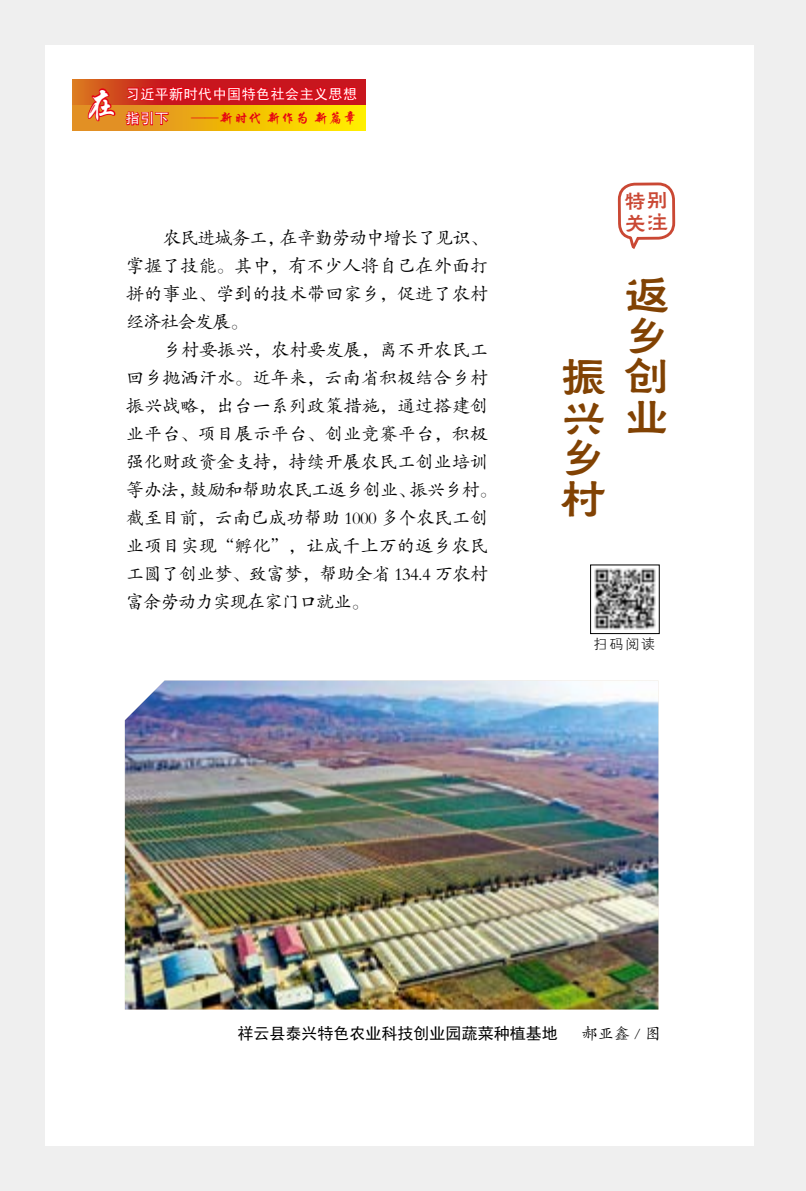
<style>
.page{position:relative;width:806px;height:1191px;background:#fff}
.page>*{position:absolute;margin:0;border:0;box-sizing:border-box;transform-origin:0 0}
.t1{font:46px "FZHLJW GB1 0";color:#814203}
.t2{font:34.8px "ST Xingkai";color:#fff}
.t3{font:22px/22px "FZHLJW GB1 0";color:#ca4834}
.t4{font:18px/28px "FZKTJW GB1 0";letter-spacing:.01em;color:#000;text-align:justify}
.t5{font:16px "Sim Hei";color:#000}
.t6{font:16px "FZKTJW GB1 0";color:#000}
.t7{font:14px/24.6px "Sim Hei";letter-spacing:.04em;color:#fff}
.t8{font:14px "ST Xingkai";letter-spacing:.04em;color:#e60012}
.t9{font:14px "FZXH1 JW GB1 0";color:#000}
</style>
<div class="page">
<div style="left:0;top:0;width:805px;height:1191px;background:#efefef"></div>
<div style="left:45px;top:45px;width:708px;height:1100px;background:#fff"></div>
<img style="left:125px;top:680px;width:533px;height:329px">
<svg style="left:72px;top:80px;width:293px;height:25px"></svg>
<svg style="left:72px;top:105px;width:293px;height:25px"></svg>
<svg style="left:86px;top:87px;width:30px;height:36px"></svg>
<svg style="left:124px;top:79px;width:234px;height:52px;background:#e16211"></svg>
<svg style="left:617px;top:182px;width:56px;height:67px"></svg>
<svg style="left:595px;top:568px;width:61px;height:62px"></svg>
<div style="left:590px;top:564px;width:69px;height:70px;border:1px solid #000"></div>
<img style="left:594px;top:569px;width:61px;height:60px">
<h2 class="t2" style="left:84px;top:88px;width:36px">在</h2>
<p class="t7" style="left:126px;top:81px;width:232px">习近平新时代中国特色社会主义思想指引下</p>
<p class="t8" style="left:191px;top:111px;width:167px">——新时代 新作为 新篇章</p>
<p class="t4" style="left:126px;top:224px;width:363px;text-indent:37px">农民进城务工，在辛勤劳动中增长了见识、掌握了技能。其中，有不少人将自己在外面打拼的事业、学到的技术带回家乡，促进了农村经济社会发展。</p>
<p class="t4" style="left:126px;top:336px;width:372px;text-align:left;text-indent:37px">乡村要振兴，农村要发展，离不开农民工回乡抛洒汗水。近年来，云南省积极结合乡村振兴战略，出台一系列政策措施，通过搭建创业平台、项目展示平台、创业竞赛平台，积极强化财政资金支持，持续开展农民工创业培训等办法，鼓励和帮助农民工返乡创业、振兴乡村。截至目前，云南已成功帮助 1000 多个农民工创业项目实现“孵化”，让成千上万的返乡农民工圆了创业梦、致富梦，帮助全省 134.4 万农村富余劳动力实现在家门口就业。</p>
<p class="t3" style="left:623px;top:191px;width:45px;rotate:-1deg">特别关注</p>
<h1 class="t1" style="left:623px;top:270px;width:45px">返</h1>
<h1 class="t1" style="left:623px;top:310px;width:42px">乡</h1>
<h1 class="t1" style="left:559px;top:352px;width:107px">振创</h1>
<h1 class="t1" style="left:559px;top:392px;width:108px">兴业</h1>
<h1 class="t1" style="left:559px;top:433px;width:42px">乡</h1>
<h1 class="t1" style="left:559px;top:474px;width:46px">村</h1>
<p class="t9" style="left:593px;top:636px;width:63px">扫码阅读</p>
<p class="t5" style="left:237px;top:1025px;width:321px">祥云县泰兴特色农业科技创业园蔬菜种植基地</p>
<p class="t6" style="left:581px;top:1025px;width:81px">郝亚鑫 / 图</p>
</div>
